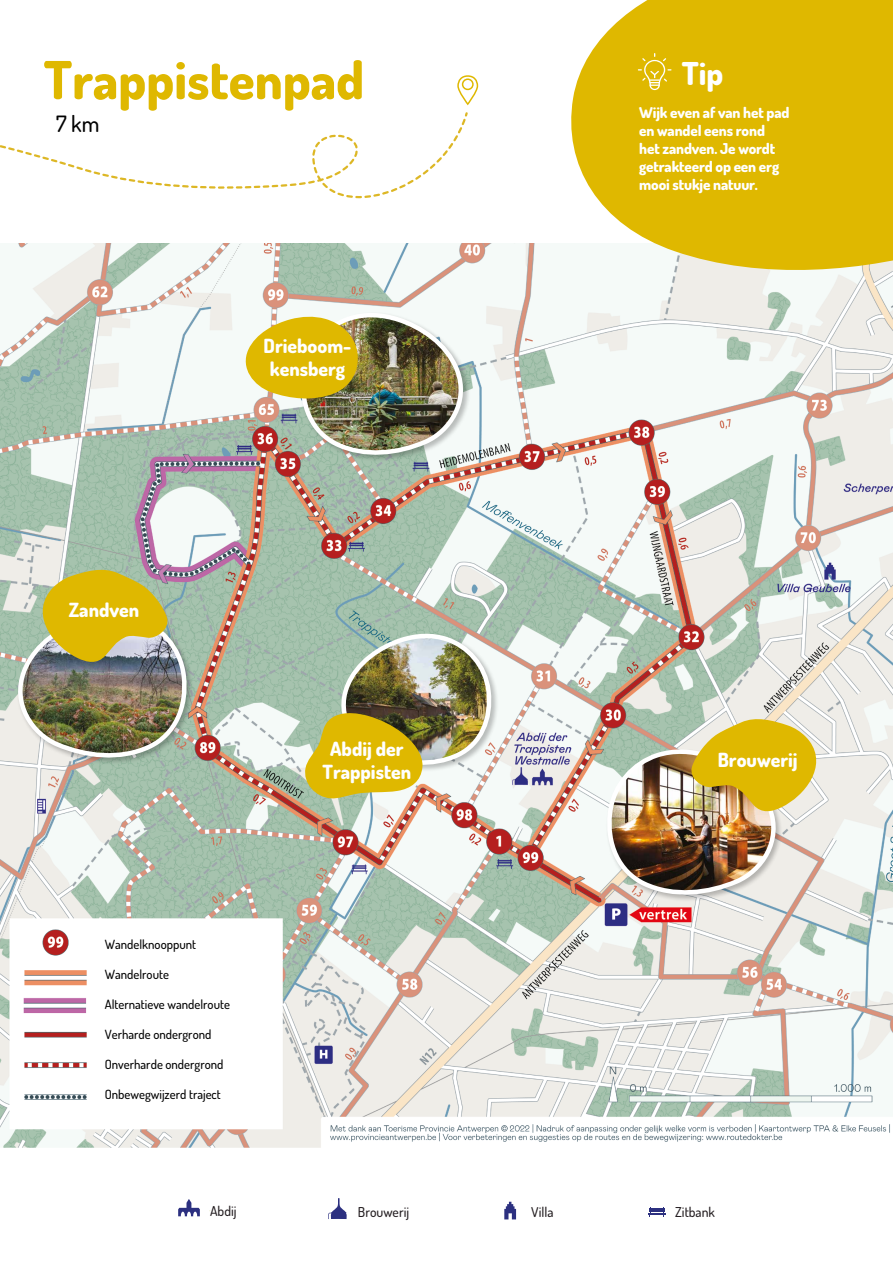
<style>
.page{position:relative;width:893px;height:1263px;background:#fff}
.page>*{position:absolute;margin:0;border:0;box-sizing:border-box;transform-origin:0 0}
.t1{font:800 52.5px "Gemeente Malle Dosis";color:#dfb800}
.t2{font:800 31.5px "Gemeente Malle Dosis";color:#fff}
.t3{font:500 22.5px "Gemeente Malle Dosis";color:#000}
.t4{font:800 19.5px/23.4px "Gemeente Malle Dosis";color:#fff;text-align:center}
.t5{font:800 15px/18px "Gemeente Malle Dosis";letter-spacing:-.01em;color:#fff}
.t6{font:700 13.65px "Gemeente Malle Dosis";color:#241e21}
.t7{font:500 12.75px "Gemeente Malle Dosis";color:#000}
</style>
<div class="page">
<img style="left:0;top:243px;width:893px;height:905px">
<svg style="left:0;top:75px;width:479px;height:124px"></svg>
<img style="left:601px;top:716px;width:227px;height:187px">
<div style="left:340px;top:632px;width:159px;height:140px;background:#000;opacity:.25"></div>
<img style="left:302px;top:634px;width:195px;height:165px">
<div style="left:94px;top:930px;width:175px;height:191px;background:#fff"></div>
<svg style="left:562px;top:0;width:331px;height:281px;background:#e3c329"></svg>
<svg style="left:638px;top:53px;width:33px;height:37px"></svg>
<img style="left:11px;top:567px;width:181px;height:199px">
<img style="left:240px;top:313px;width:229px;height:150px">
<svg style="left:328px;top:1198px;width:19px;height:21px"></svg>
<svg style="left:178px;top:1199px;width:22px;height:17px"></svg>
<svg style="left:648px;top:1207px;width:17px;height:10px"></svg>
<svg style="left:504px;top:1202px;width:12px;height:17px"></svg>
<h1 class="t1" style="left:44px;top:39px;width:322px">Trappistenpad</h1>
<h3 class="t3" style="left:56px;top:108px;width:45px">7 km</h3>
<h3 class="t4" style="left:264px;top:332px;width:89px">Drieboom&shy;kensberg</h3>
<h3 class="t4" style="left:69px;top:596px;width:72px">Zandven</h3>
<p class="t7" style="left:105px;top:935px;width:93px">Wandelknooppunt</p>
<p class="t7" style="left:105px;top:965px;width:66px">Wandelroute</p>
<p class="t7" style="left:105px;top:995px;width:127px">Alternatieve wandelroute</p>
<p class="t7" style="left:105px;top:1025px;width:108px">Verharde ondergrond</p>
<p class="t7" style="left:105px;top:1055px;width:120px">Onverharde ondergrond</p>
<p class="t7" style="left:105px;top:1085px;width:118px">Onbewegwijzerd traject</p>
<h3 class="t4" style="left:322px;top:735px;width:90px">Abdij der<br>Trappisten</h3>
<h2 class="t2" style="left:682px;top:49px;width:43px">Tip</h2>
<p class="t5" style="left:639px;top:102px;width:152px">Wijk even af van het pad en wandel eens rond<br>het zandven. Je wordt getrakteerd op een erg mooi stukje natuur.</p>
<h3 class="t4" style="left:718px;top:746px;width:81px">Brouwerij</h3>
<p class="t6" style="left:210px;top:1201px;width:28px">Abdij</p>
<p class="t6" style="left:358px;top:1202px;width:53px">Brouwerij</p>
<p class="t6" style="left:531px;top:1202px;width:24px">Villa</p>
<p class="t6" style="left:675px;top:1202px;width:41px">Zitbank</p>
</div>
